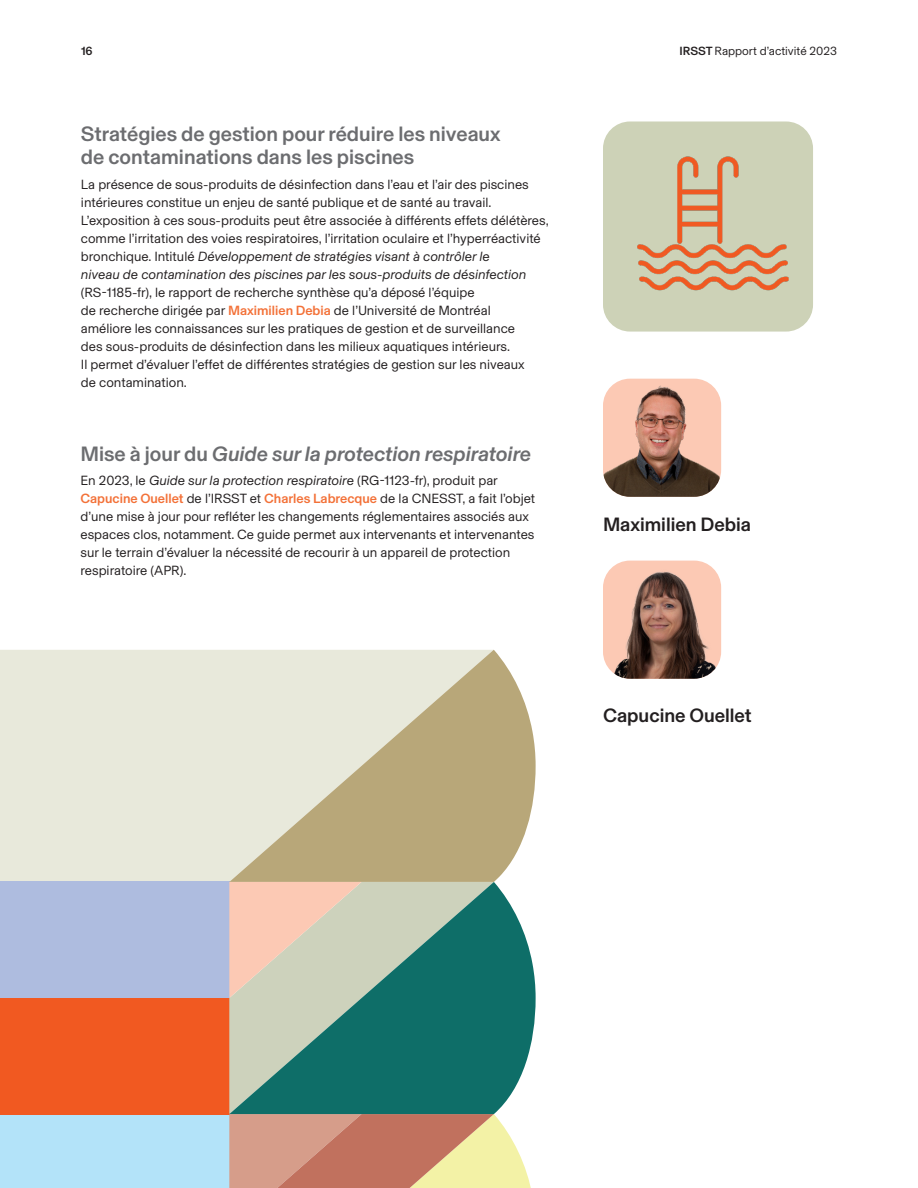
<style>
.page{position:relative;width:918px;height:1188px;background:#fff}
.page>*{position:absolute;margin:0;border:0;box-sizing:border-box;transform-origin:0 0}
.t1{font:500 21px/22.5px "Basel Grotesk";color:#6c6d70}
.t2{font:italic 500 21px "Basel Grotesk";color:#6c6d70}
.t3{font:500 19.5px "Basel Grotesk";color:#231f20}
.t4{font:13.5px/18px "Basel Grotesk";color:#231f20}
.t5{font:12px "Basel Grotesk";color:#231f20}
.t6{font:500 12px "Basel Grotesk";color:#231f20}
.s1{font-weight:500}
.s2{font-style:italic}
.s3{font-weight:500;color:#f37138}
.s4{font-style:normal}
</style>
<div class="page">
<div style="left:0;top:1114px;width:229px;height:74px;background:#b3e3f9"></div>
<div style="left:0;top:650px;width:229px;height:232px;background:#e8e9db"></div>
<div style="left:0;top:998px;width:229px;height:116px;background:#f15921"></div>
<div style="left:0;top:882px;width:229px;height:116px;background:#aebcdf"></div>
<svg style="left:229px;top:650px;width:307px;height:232px;fill:#b8a779"></svg>
<svg style="left:229px;top:1114px;width:302px;height:74px"></svg>
<svg style="left:229px;top:882px;width:307px;height:232px;fill:#0e6e68"></svg>
<div style="left:603px;top:122px;width:210px;height:210px;background:#cdd2b7;border-radius:27px"></div>
<img style="left:603px;top:561px;width:118px;height:118px">
<img style="left:603px;top:379px;width:118px;height:118px">
<img style="left:637px;top:156px;width:152px;height:135px">
<p class="t6" style="left:81px;top:42px;width:13px">16</p>
<p class="t5" style="left:679px;top:42px;width:159px"><span class="s1">IRSST</span> Rapport d’activité 2023</p>
<h1 class="t1" style="left:81px;top:122px;width:421px">Stratégies de gestion pour réduire les niveaux de contaminations dans les piscines</h1>
<p class="t4" style="left:81px;top:174px;width:469px">La présence de sous-produits de désinfection dans l’eau et l’air des piscines intérieures constitue un enjeu de santé publique et de santé au travail.<br>L’exposition à ces sous-produits peut être associée à différents effets délétères, comme l’irritation des voies respiratoires, l’irritation oculaire et l’hyperréactivité bronchique. Intitulé <span class="s2">Développement de stratégies visant à contrôler le<br>niveau de contamination des piscines par les sous-produits de désinfection</span></p>
<p class="t4" style="left:81px;top:282px;width:445px">(RS-1185-fr), le rapport de recherche synthèse qu’a déposé l’équipe<br>de recherche dirigée par <span class="s3">Maximilien Debia</span> de l’Université de Montréal améliore les connaissances sur les pratiques de gestion et de surveillance des sous-produits de désinfection dans les milieux aquatiques intérieurs.<br>Il permet d’évaluer l’effet de différentes stratégies de gestion sur les niveaux de contamination.</p>
<h1 class="t2" style="left:81px;top:439px;width:452px"><span class="s4">Mise à jour du</span> Guide sur la protection respiratoire</h1>
<p class="t4" style="left:81px;top:471px;width:456px">En 2023, le <span class="s2">Guide sur la protection respiratoire</span> (RG-1123-fr), produit par <span class="s3">Capucine Ouellet</span> de l’IRSST et <span class="s3">Charles Labrecque</span> de la CNESST, a fait l’objet d’une mise à jour pour refléter les changements réglementaires associés aux espaces clos, notamment. Ce guide permet aux intervenants et intervenantes sur le terrain d’évaluer la nécessité de recourir à un appareil de protection respiratoire (APR).</p>
<h2 class="t3" style="left:603px;top:511px;width:150px">Maximilien Debia</h2>
<h2 class="t3" style="left:603px;top:702px;width:150px">Capucine Ouellet</h2>
</div>
